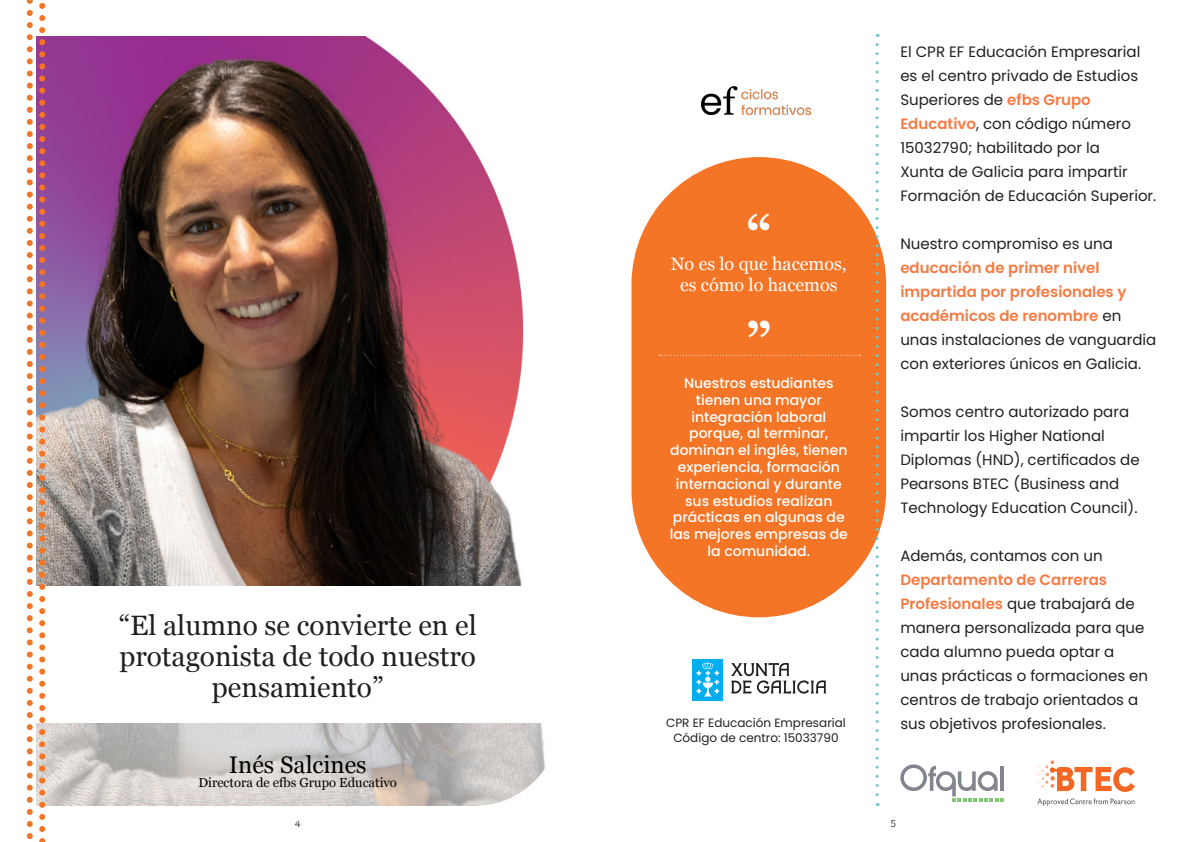
<style>
.page{position:relative;width:1191px;height:842px;background:#fff}
.page>*{position:absolute;margin:0;border:0;box-sizing:border-box;transform-origin:0 0}
.t1{font:700 48.6px "Georgia";color:#fff}
.t2{font:28px/31px "Georgia";color:#231f20;text-align:center}
.t3{font:24px "Georgia";color:#000}
.t4{font:18px "Georgia";color:#fff}
.t5{font:15px/24px "Poppins";color:#231f20}
.t6{font:500 14px/16.8px "Poppins";color:#fff;text-align:center}
.t7{font:13px "Georgia";color:#000}
.t8{font:12px "Poppins";color:#231f20}
.t9{font:10px "Avenir Next";color:#231f20}
.s1{font-weight:600;color:#f47b44}
</style>
<div class="page">
<img style="left:36px;top:36px;width:488px;height:550px">
<div style="left:631px;top:157px;width:255px;height:460px;background:#f47525;border-radius:127px"></div>
<svg style="left:659px;top:355px;width:201px;height:1px"></svg>
<div style="left:692px;top:659px;width:31px;height:42px;background:#00aeef"></div>
<svg style="left:696px;top:661px;width:23px;height:35px"></svg>
<svg style="left:731px;top:663px;width:95px;height:31px"></svg>
<svg style="left:26px;top:723px;width:520px;height:95px;background:#d2cfcc"></svg>
<svg style="left:39px;top:3px;width:6px;height:839px;background:#cf9084"></svg>
<svg style="left:27px;top:0;width:6px;height:839px"></svg>
<svg style="left:875px;top:45px;width:3px;height:761px"></svg>
<img style="left:701px;top:86px;width:110px;height:29px">
<svg style="left:1037px;top:798px;width:97px;height:8px"></svg>
<svg style="left:1037px;top:760px;width:98px;height:32px"></svg>
<svg style="left:900px;top:764px;width:103px;height:38px"></svg>
<p class="t2" style="left:119px;top:608px;width:359px">“El alumno se convierte en el</p>
<p class="t2" style="left:119px;top:639px;width:358px">protagonista de todo nuestro pensamiento”</p>
<p class="t3" style="left:229px;top:747px;width:139px">Inés Salcines</p>
<p class="t7" style="left:198px;top:773px;width:200px">Directora de efbs Grupo Educativo</p>
<p class="t1" style="left:746px;top:196px;width:27px">“</p>
<p class="t4" style="left:671px;top:250px;width:177px">No es lo que hacemos,</p>
<p class="t4" style="left:680px;top:272px;width:159px">es cómo lo hacemos</p>
<p class="t1" style="left:746px;top:303px;width:27px">”</p>
<p class="t6" style="left:669px;top:375px;width:180px">Nuestros estudiantes tienen una mayor integración laboral porque, al terminar, dominan el inglés, tienen experiencia, formación internacional y durante sus estudios realizan prácticas en algunas de las mejores empresas de la comunidad.</p>
<p class="t8" style="left:666px;top:716px;width:181px">CPR EF Educación Empresarial</p>
<p class="t8" style="left:673px;top:731px;width:167px">Código de centro: 15033790</p>
<p class="t5" style="left:900px;top:39px;width:257px">El CPR EF Educación Empresarial es el centro privado de Estudios<br>Superiores de <span class="s1">efbs Grupo<br>Educativo</span>, con código número<br>15032790; habilitado por la<br>Xunta de Galicia para impartir<br>Formación de Educación Superior.</p>
<p class="t5" style="left:900px;top:231px;width:257px">Nuestro compromiso es una <span class="s1">educación de primer nivel impartida por profesionales y académicos de renombre</span> en unas instalaciones de vanguardia con exteriores únicos en Galicia.</p>
<p class="t5" style="left:900px;top:399px;width:241px">Somos centro autorizado para impartir los Higher National<br>Diplomas (HND), certificados de<br>Pearsons BTEC (Business and<br>Technology Education Council).</p>
<p class="t5" style="left:900px;top:543px;width:249px">Además, contamos con un<br><span class="s1">Departamento de Carreras<br>Profesionales</span> que trabajará de manera personalizada para que cada alumno pueda optar a unas prácticas o formaciones en centros de trabajo orientados a sus objetivos profesionales.</p>
<p class="t9" style="left:295px;top:815px;width:7px">4</p>
<p class="t9" style="left:890px;top:815px;width:7px">5</p>
</div>
